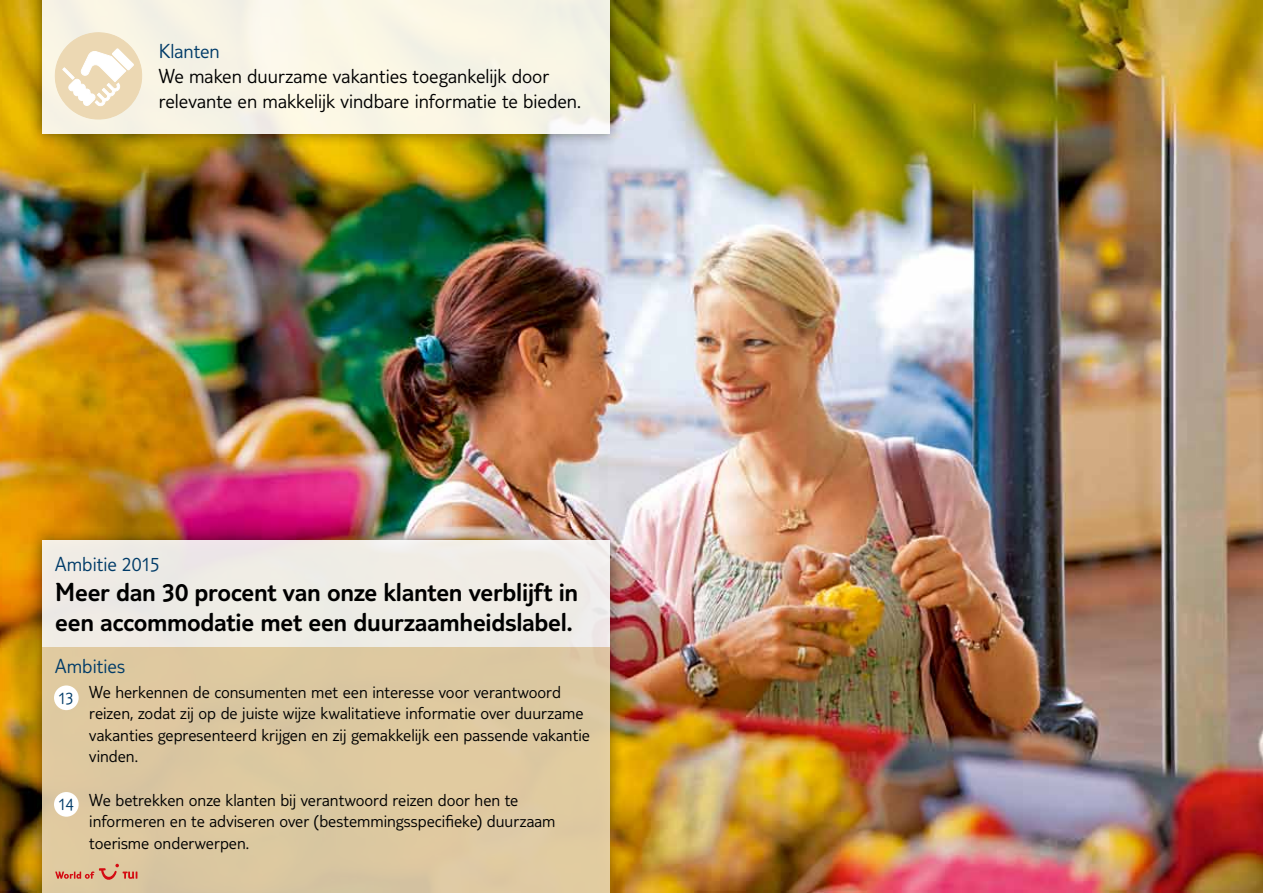
<style>
.page{position:relative;width:1263px;height:893px;background:#fff}
.page>*{position:absolute;margin:0;border:0;box-sizing:border-box;transform-origin:0 0}
.t1{font:300 27px/30px "TUI Type";letter-spacing:-.01em;color:#000}
.t2{font:300 21px/25.2px "TUI Type";letter-spacing:-.005em;color:#000}
.t3{font:300 21px "TUI Type";color:#003b68}
.t4{font:300 18px/21.6px "TUI Type";color:#000}
.t5{font:300 18px "TUI Type";color:#003b68}
</style>
<div class="page">
<img style="left:0;top:0;width:1263px;height:893px">
<div style="left:28px;top:526px;width:596px;height:367px;background:#000;opacity:.5"></div>
<div style="left:43px;top:647px;width:567px;height:246px;background:#ddc8a0"></div>
<div style="left:43px;top:541px;width:567px;height:106px;background:#efece5"></div>
<div style="left:28px;top:0;width:596px;height:149px;background:#000;opacity:.5"></div>
<div style="left:43px;top:0;width:567px;height:134px;background:#f8f5e5"></div>
<div style="left:54px;top:685px;width:25px;height:25px;background:#fff;border-radius:50%"></div>
<div style="left:54px;top:792px;width:25px;height:25px;background:#fff;border-radius:50%"></div>
<svg style="left:55px;top:32px;width:87px;height:87px"></svg>
<svg style="left:55px;top:864px;width:82px;height:16px"></svg>
<p class="t3" style="left:159px;top:39px;width:63px">Klanten</p>
<p class="t2" style="left:159px;top:63px;width:424px">We maken duurzame vakanties toegankelijk door relevante en makkelijk vindbare informatie te bieden.</p>
<p class="t3" style="left:55px;top:552px;width:106px">Ambitie 2015</p>
<h1 class="t1" style="left:55px;top:576px;width:524px">Meer dan 30 procent van onze klanten verblijft in een accommodatie met een duurzaamheidslabel.</h1>
<p class="t3" style="left:55px;top:654px;width:71px">Ambities</p>
<p class="t5" style="left:58px;top:688px;width:17px">13</p>
<p class="t5" style="left:58px;top:794px;width:17px">14</p>
<p class="t4" style="left:89px;top:680px;width:502px">We herkennen de consumenten met een interesse voor verantwoord reizen, zodat zij op de juiste wijze kwalitatieve informatie over duurzame vakanties gepresenteerd krijgen en zij gemakkelijk een passende vakantie vinden.</p>
<p class="t4" style="left:89px;top:788px;width:468px">We betrekken onze klanten bij verantwoord reizen door hen te informeren en te adviseren over (bestemmingsspecifieke) duurzaam toerisme onderwerpen.</p>
</div>
